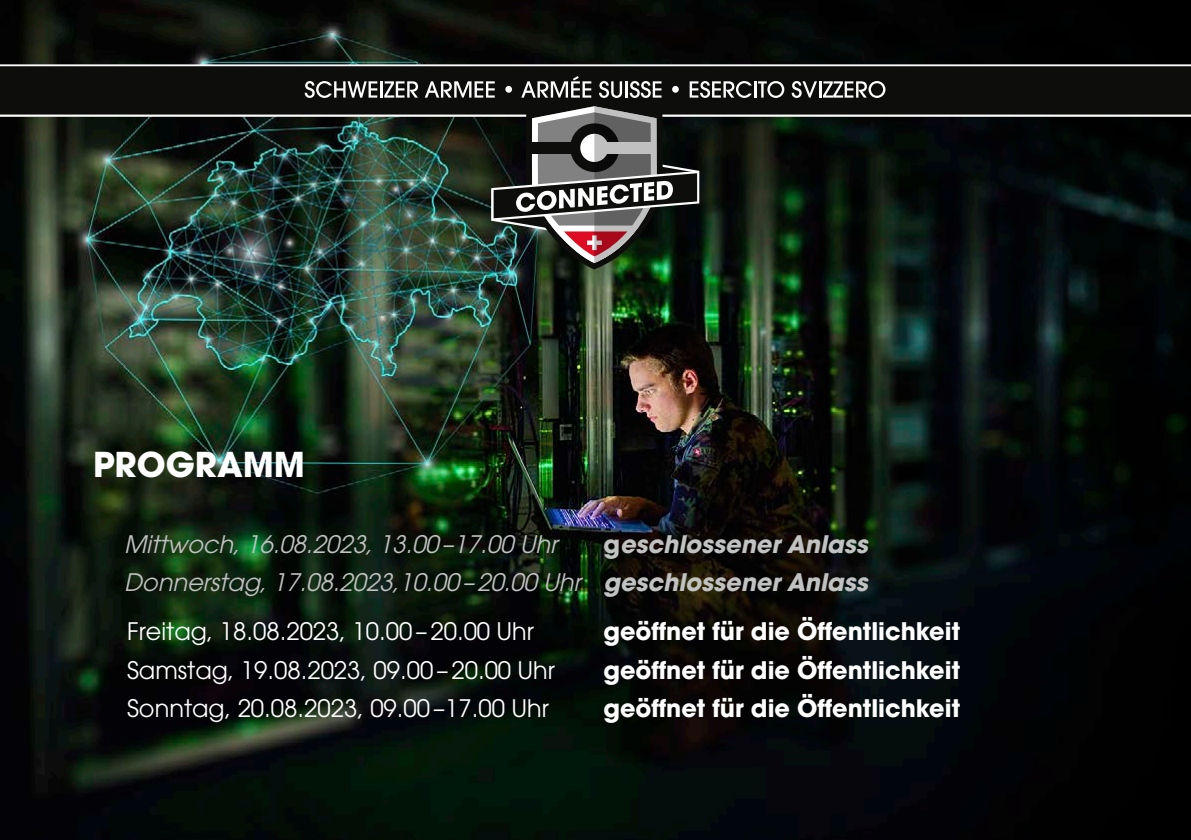
<style>
.page{position:relative;width:1191px;height:840px;background:#fff}
.page>*{position:absolute;margin:0;border:0;box-sizing:border-box;transform-origin:0 0}
.ZEM_Standard_französ{font:700 34px "Avant Garde LT";color:#fff}
.ZEM_Standard_französ-2{font:24px "Avant Garde LT";color:#fff}
.ZEM_Standard_französ-3{font:italic 24px "Avant Garde LT";color:#c1c2c2}
.ZEM_Standard_französ-4{font:700 24px "Avant Garde LT";color:#fff}
.ZEM_Standard_französ-5{font:italic 700 24px "Avant Garde LT";color:#c1c2c2}
.s1{font-style:normal}
.s2{font-weight:700}
</style>
<div class="page">
<img style="left:0;top:0;width:1191px;height:839px">
<div style="left:0;top:65px;width:1191px;height:51px;background:#0d0d0c"></div>
<hr style="left:0;top:64px;width:1191px;height:2px;background:#fff">
<hr style="left:0;top:114px;width:1191px;height:3px;background:#fff">
<svg style="left:305px;top:81px;width:113px;height:17px"></svg>
<svg style="left:791px;top:81px;width:94px;height:17px"></svg>
<svg style="left:425px;top:76px;width:359px;height:193px"></svg>
<p class="ZEM_Standard_französ" style="left:93px;top:442px;width:213px">PROGRAMM</p>
<p class="ZEM_Standard_französ-3" style="left:124px;top:530px;width:435px">Mittwoch, 16.08.2023, 13.00–17.00 Uhr</p>
<p class="ZEM_Standard_französ-5" style="left:603px;top:528px;width:266px"><span class="s1">g</span>eschlossener Anlass</p>
<p class="ZEM_Standard_französ-3" style="left:124px;top:568px;width:745px">Donnerstag, 17.08.2023,10.00–20.00 Uhr <span class="s2">geschlossener Anlass</span></p>
<p class="ZEM_Standard_französ-2" style="left:127px;top:617px;width:408px">Freitag, 18.08.2023, 10.00–20.00 Uhr</p>
<p class="ZEM_Standard_französ-4" style="left:603px;top:615px;width:358px">geöffnet für die Öffentlichkeit</p>
<p class="ZEM_Standard_französ-2" style="left:127px;top:655px;width:429px">Samstag, 19.08.2023, 09.00–20.00 Uhr</p>
<p class="ZEM_Standard_französ-4" style="left:603px;top:653px;width:358px">geöffnet für die Öffentlichkeit</p>
<p class="ZEM_Standard_französ-2" style="left:127px;top:693px;width:423px">Sonntag, 20.08.2023, 09.00–17.00 Uhr</p>
<p class="ZEM_Standard_französ-4" style="left:603px;top:691px;width:358px">geöffnet für die Öffentlichkeit</p>
</div>
